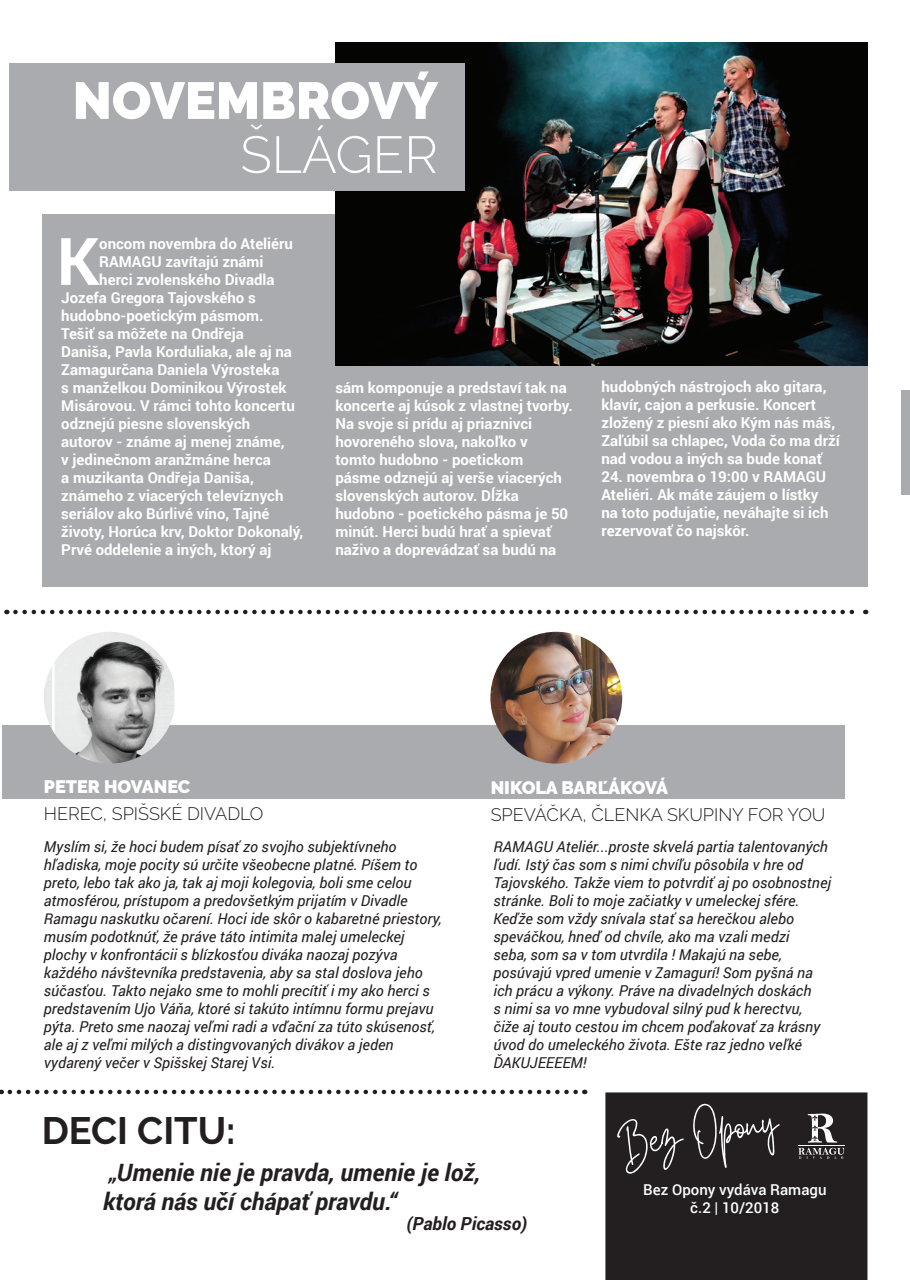
<style>
.page{position:relative;width:910px;height:1280px;background:#fff}
.page>*{position:absolute;margin:0;border:0;box-sizing:border-box;transform-origin:0 0}
.t1{font:700 65.7px "Roboto";color:#fff}
.t2{font:900 51.9px "Raleway";color:#fff}
.t3{font:300 51.9px "Raleway";color:#fff}
.t4{font:700 37.95px "Raleway";color:#231f20}
.t5{font:italic 700 24px/28.7px "Roboto";color:#231f20}
.t6{font:300 18px "Raleway";color:#231f20}
.t7{font:900 18px "Raleway";color:#fff}
.t8{font:italic 700 18px "Roboto";color:#231f20}
.t9{font:italic 15px/18px "Roboto";color:#231f20}
.t10{font:700 15px/18px "Roboto";color:#fff}
.t11{font:500 15px/18px "Roboto";color:#fff;text-align:center}
</style>
<div class="page">
<div style="left:42px;top:215px;width:825px;height:372px;background:#aaabaf"></div>
<img style="left:335px;top:43px;width:532px;height:323px">
<div style="left:2px;top:725px;width:843px;height:74px;background:#aaabaf"></div>
<img style="left:44px;top:632px;width:132px;height:132px;border-radius:66px">
<img style="left:490px;top:632px;width:132px;height:132px;border-radius:66px">
<div style="left:10px;top:63px;width:455px;height:127px;background:#aaabaf"></div>
<div style="left:901px;top:390px;width:9px;height:105px;background:#aaabaf"></div>
<div style="left:605px;top:1092px;width:262px;height:188px;background:#231f20"></div>
<svg style="left:15px;top:610px;width:851px;height:4px"></svg>
<svg style="left:10px;top:1090px;width:575px;height:4px"></svg>
<svg style="left:616px;top:1102px;width:164px;height:72px;background:#393536"></svg>
<svg style="left:798px;top:1113px;width:47px;height:46px"></svg>
<h2 class="t2" style="left:73px;top:71px;width:367px">NOVEMBROVÝ</h2>
<h2 class="t3" style="left:240px;top:124px;width:199px">ŠLÁGER</h2>
<h1 class="t1" style="left:57px;top:215px;width:44px">K</h1>
<p class="t10" style="left:99px;top:234px;width:195px">oncom novembra do Ateliéru</p>
<p class="t10" style="left:99px;top:252px;width:166px">RAMAGU zavítajú známi</p>
<p class="t10" style="left:99px;top:270px;width:177px">herci zvolenského Divadla</p>
<p class="t10" style="left:61px;top:288px;width:196px">Jozefa Gregora Tajovského s</p>
<p class="t10" style="left:61px;top:306px;width:204px">hudobno-poetickým pásmom.</p>
<p class="t10" style="left:61px;top:324px;width:184px">Tešiť sa môžete na Ondřeja</p>
<p class="t10" style="left:61px;top:342px;width:232px">Daniša, Pavla Korduliaka, ale aj na</p>
<p class="t10" style="left:61px;top:360px;width:220px">Zamagurčana Daniela Výrosteka</p>
<p class="t10" style="left:61px;top:378px;width:227px">s manželkou Dominikou Výrostek</p>
<p class="t10" style="left:61px;top:396px;width:235px">Misárovou. V rámci tohto koncertu</p>
<p class="t10" style="left:61px;top:414px;width:191px">odznejú piesne slovenských</p>
<p class="t10" style="left:61px;top:432px;width:225px">autorov - známe aj menej známe,</p>
<p class="t10" style="left:61px;top:450px;width:211px">v jedinečnom aranžmáne herca</p>
<p class="t10" style="left:61px;top:468px;width:194px">a muzikanta Ondřeja Daniša,</p>
<p class="t10" style="left:61px;top:486px;width:224px">známeho z viacerých televíznych</p>
<p class="t10" style="left:61px;top:504px;width:210px">seriálov ako Búrlivé víno, Tajné</p>
<p class="t10" style="left:61px;top:522px;width:244px">životy, Horúca krv, Doktor Dokonalý,</p>
<p class="t10" style="left:61px;top:540px;width:212px">Prvé oddelenie a iných, ktorý aj</p>
<p class="t10" style="left:335px;top:378px;width:239px">sám komponuje a predstaví tak na koncerte aj kúsok z vlastnej tvorby.<br>Na svoje si prídu aj priaznivci hovoreného slova, nakoľko v<br>tomto hudobno - poetickom<br>pásme odznejú aj verše viacerých slovenských autorov. Dĺžka hudobno - poetického pásma je 50 minút. Herci budú hrať a spievať naživo a doprevádzať sa budú na</p>
<p class="t10" style="left:601px;top:377px;width:240px">hudobných nástrojoch ako gitara, klavír, cajon a perkusie. Koncert zložený z piesní ako Kým nás máš,<br>Zaľúbil sa chlapec, Voda čo ma drží nad vodou a iných sa bude konať</p>
<p class="t10" style="left:601px;top:467px;width:229px">24. novembra o 19:00 v RAMAGU<br>Ateliéri. Ak máte záujem o lístky na toto podujatie, neváhajte si ich rezervovať čo najskôr.</p>
<p class="t7" style="left:44px;top:776px;width:148px">PETER HOVANEC</p>
<p class="t6" style="left:44px;top:803px;width:221px">HEREC, SPIŠSKÉ DIVADLO</p>
<p class="t7" style="left:491px;top:777px;width:179px">NIKOLA BARĽÁKOVÁ</p>
<p class="t6" style="left:491px;top:804px;width:336px">SPEVÁČKA, ČLENKA SKUPINY FOR YOU</p>
<p class="t9" style="left:44px;top:837px;width:399px">Myslím si, že hoci budem písať zo svojho subjektívneho hľadiska, moje pocity sú určite všeobecne platné. Píšem to preto, lebo tak ako ja, tak aj moji kolegovia, boli sme celou atmosférou, prístupom a predovšetkým prijatím v Divadle Ramagu naskutku očarení. Hoci ide skôr o kabaretné priestory, musím podotknúť, že práve táto intimita malej umeleckej plochy v konfrontácii s blízkosťou diváka naozaj pozýva každého návštevníka predstavenia, aby sa stal doslova jeho súčasťou. Takto nejako sme to mohli precítiť i my ako herci s predstavením Ujo Váňa, ktoré si takúto intímnu formu prejavu pýta. Preto sme naozaj veľmi radi a vďační za túto skúsenosť, ale aj z veľmi milých a distingvovaných divákov a jeden vydarený večer v Spišskej Starej Vsi.</p>
<p class="t9" style="left:493px;top:837px;width:339px">RAMAGU Ateliér...proste skvelá partia talentovaných ľudí. Istý čas som s nimi chvíľu pôsobila v hre od Tajovského. Takže viem to potvrdiť aj po osobnostnej stránke. Boli to moje začiatky v umeleckej sfére.<br>Keďže som vždy snívala stať sa herečkou alebo speváčkou, hneď od chvíle, ako ma vzali medzi<br>seba, som sa v tom utvrdila ! Makajú na sebe, posúvajú vpred umenie v Zamagurí! Som pyšná na ich prácu a výkony. Práve na divadelných doskách<br>s nimi sa vo mne vybudoval silný pud k herectvu, čiže aj touto cestou im chcem poďakovať za krásny úvod do umeleckého života. Ešte raz jedno veľké ĎAKUJEEEEM!</p>
<h3 class="t4" style="left:42px;top:1108px;width:195px">DECI CITU:</h3>
<h3 class="t5" style="left:103px;top:1157px;width:379px">„Umenie nie je pravda, umenie je lož, ktorá nás učí chápať pravdu.“</h3>
<p class="t8" style="left:407px;top:1211px;width:122px">(Pablo Picasso)</p>
<p class="t11" style="left:643px;top:1180px;width:185px">Bez Opony vydáva Ramagu č.2 | 10/2018</p>
</div>
